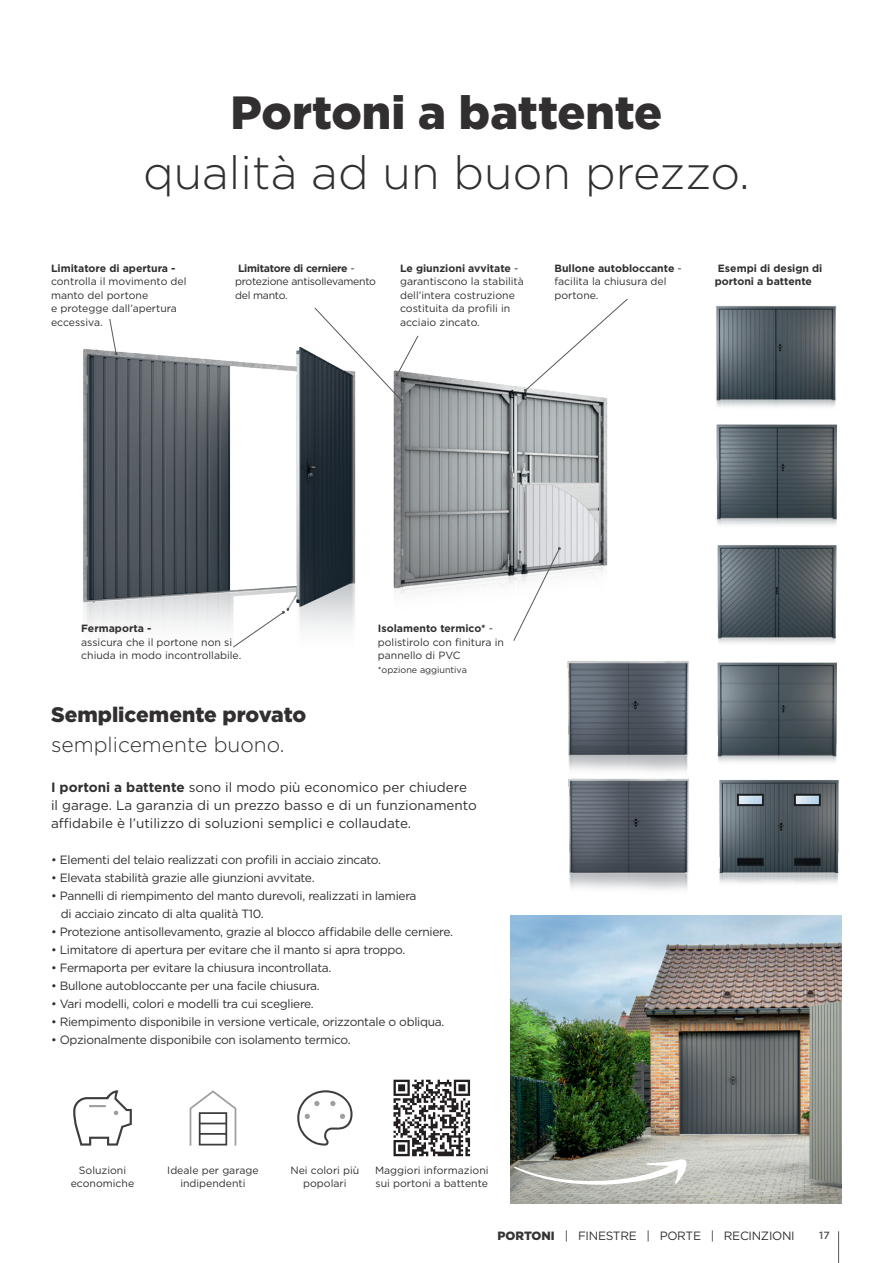
<style>
.page{position:relative;width:893px;height:1263px;background:#fff}
.page>*{position:absolute;margin:0;border:0;box-sizing:border-box;transform-origin:0 0}
.t1{font:300 46.5px "Gotham";color:#312f30}
.t2{font:900 46.5px "Gotham";color:#312f30}
.t3{font:900 21px "Gotham";color:#312f30}
.t4{font:300 21px "Gotham";color:#312f30}
.t5{font:13.5px/18px "Gotham";color:#312f30}
.t6{font:12px/18px "Gotham";letter-spacing:-.025em;color:#312f30}
.t7{font:12px "Gotham";letter-spacing:-.025em;color:#333233}
.t8{font:10.5px/13.5px "Gotham";color:#312f30}
.t9{font:700 10.5px/13.5px "Gotham";color:#312f30}
.t10{font:10.5px/13.5px "Gotham";letter-spacing:-.025em;color:#312f30}
.t11{font:500 10.5px "Gotham";color:#57585a}
.t12{font:9px "Gotham";color:#312f30}
.s1{font-weight:700}
.s2{font-weight:400}
.s3{font-weight:900;color:#363536}
</style>
<div class="page">
<hr style="left:838px;top:1231px;width:1px;height:32px;background:#57585a">
<img style="left:452px;top:378px;width:156px;height:210px">
<img style="left:83px;top:347px;width:369px;height:283px">
<svg style="left:232px;top:611px;width:53px;height:37px"></svg>
<svg style="left:513px;top:547px;width:48px;height:94px"></svg>
<svg style="left:109px;top:319px;width:9px;height:36px"></svg>
<svg style="left:524px;top:298px;width:104px;height:94px"></svg>
<svg style="left:314px;top:307px;width:105px;height:95px"></svg>
<img style="left:510px;top:916px;width:332px;height:287px">
<svg style="left:73px;top:1090px;width:59px;height:55px"></svg>
<svg style="left:190px;top:1090px;width:46px;height:55px"></svg>
<svg style="left:297px;top:1090px;width:56px;height:55px"></svg>
<svg style="left:393px;top:1080px;width:77px;height:76px"></svg>
<img style="left:715px;top:306px;width:121px;height:101px">
<img style="left:716px;top:425px;width:120px;height:100px">
<img style="left:717px;top:545px;width:119px;height:98px">
<img style="left:717px;top:662px;width:120px;height:100px">
<img style="left:567px;top:661px;width:122px;height:98px">
<img style="left:719px;top:780px;width:121px;height:103px">
<img style="left:568px;top:759px;width:121px;height:131px">
<svg style="left:514px;top:1159px;width:173px;height:26px"></svg>
<p class="t2" style="left:231px;top:80px;width:433px">Portoni a battente</p>
<p class="t1" style="left:143px;top:143px;width:608px">qualità ad un buon prezzo.</p>
<p class="t8" style="left:51px;top:261px;width:137px"><span class="s1">Limitatore di apertura - </span>controlla il movimento del manto del portone<br>e protegge dall’apertura eccessiva.</p>
<p class="t10" style="left:235px;top:261px;width:142px"><span class="s1">Limitatore di cerniere</span> - protezione antisollevamento del manto.</p>
<p class="t8" style="left:400px;top:261px;width:125px"><span class="s1">Le giunzioni avvitate</span> - garantiscono la stabilità dell’intera costruzione costituita da profili in acciaio zincato.</p>
<p class="t9" style="left:554px;top:261px;width:129px">Bullone autobloccante <span class="s2">-</span></p>
<p class="t8" style="left:554px;top:274px;width:114px">facilita la chiusura del portone.</p>
<p class="t9" style="left:715px;top:261px;width:109px;text-indent:3px">Esempi di design di portoni a battente</p>
<p class="t9" style="left:81px;top:622px;width:72px">Fermaporta -</p>
<p class="t8" style="left:81px;top:635px;width:162px">assicura che il portone non si chiuda in modo incontrollabile.</p>
<p class="t3" style="left:51px;top:700px;width:257px">Semplicemente provato</p>
<p class="t4" style="left:51px;top:731px;width:235px">semplicemente buono.</p>
<p class="t8" style="left:378px;top:621px;width:128px"><span class="s1">Isolamento termico*</span> - polistirolo con finitura in pannello di PVC</p>
<p class="t12" style="left:378px;top:664px;width:90px">*opzione aggiuntiva</p>
<p class="t5" style="left:51px;top:778px;width:427px"><span class="s1">I portoni a battente</span> sono il modo più economico per chiudere il garage. La garanzia di un prezzo basso e di un funzionamento affidabile è l’utilizzo di soluzioni semplici e collaudate.</p>
<p class="t6" style="left:51px;top:851px;width:332px">• Elementi del telaio realizzati con profili in acciaio zincato.</p>
<p class="t6" style="left:51px;top:869px;width:265px">• Elevata stabilità grazie alle giunzioni avvitate.</p>
<p class="t6" style="left:61px;top:887px;width:357px;text-indent:-10px">• Pannelli di riempimento del manto durevoli, realizzati in lamiera di acciaio zincato di alta qualità T10.</p>
<p class="t6" style="left:51px;top:923px;width:404px">• Protezione antisollevamento, grazie al blocco affidabile delle cerniere.</p>
<p class="t6" style="left:51px;top:941px;width:356px">• Limitatore di apertura per evitare che il manto si apra troppo.</p>
<p class="t6" style="left:51px;top:959px;width:282px">• Fermaporta per evitare la chiusura incontrollata.</p>
<p class="t6" style="left:51px;top:977px;width:270px">• Bullone autobloccante per una facile chiusura.</p>
<p class="t6" style="left:51px;top:995px;width:264px">• Vari modelli, colori e modelli tra cui scegliere.</p>
<p class="t6" style="left:51px;top:1013px;width:395px">• Riempimento disponibile in versione verticale, orizzontale o obliqua.</p>
<p class="t6" style="left:51px;top:1031px;width:301px">• Opzionalmente disponibile con isolamento termico.</p>
<p class="t8" style="left:71px;top:1163px;width:65px;text-align:center">Soluzioni economiche</p>
<p class="t8" style="left:167px;top:1163px;width:93px;text-align:center">Ideale per garage indipendenti</p>
<p class="t8" style="left:290px;top:1163px;width:70px;text-align:center">Nei colori più popolari</p>
<p class="t8" style="left:375px;top:1163px;width:115px">Maggiori informazioni sui portoni a battente</p>
<p class="t7" style="left:497px;top:1228px;width:299px"><span class="s3">PORTONI</span> | FINESTRE | PORTE | RECINZIONI</p>
<p class="t11" style="left:819px;top:1229px;width:12px">17</p>
</div>
